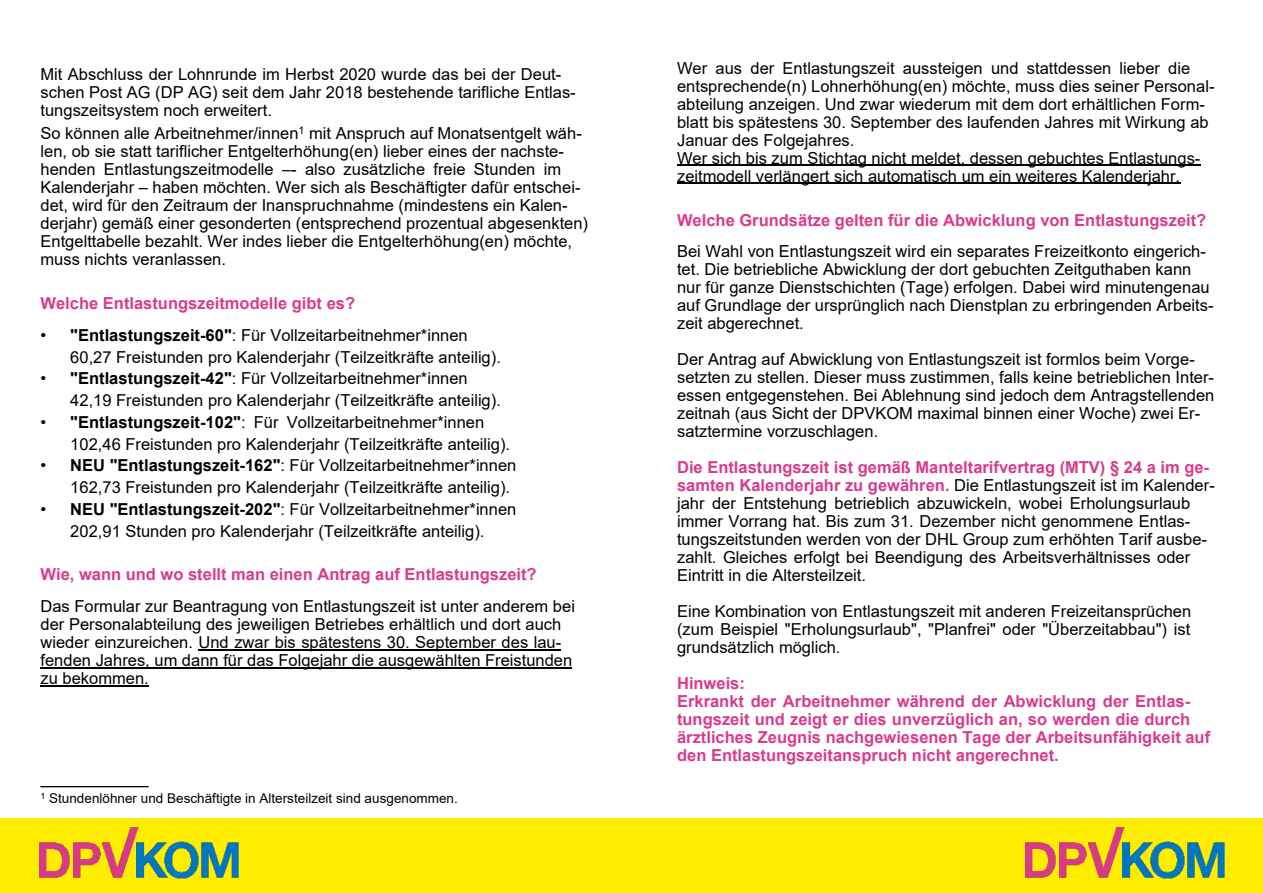
<style>
.page{position:relative;width:1263px;height:893px;background:#fff}
.page>*{position:absolute;margin:0;border:0;box-sizing:border-box;transform-origin:0 0}
.t1{font:16.5px/18px "Arial";color:#000}
.t2{font:700 16.5px/18px "Arial";color:#d93b8d}
.t3{font:13.5px "Arial";color:#000}
.s1{font-weight:700}
.s2{font-weight:700;color:#d93b8d}
</style>
<div class="page">
<div style="left:0;top:818px;width:1263px;height:75px;background:#ffed00"></div>
<hr style="left:198px;top:649px;width:363px;height:1px;background:#000">
<hr style="left:41px;top:667px;width:531px;height:1px;background:#000">
<hr style="left:41px;top:685px;width:108px;height:1px;background:#000">
<hr style="left:41px;top:786px;width:108px;height:1px;background:#000">
<hr style="left:677px;top:165px;width:523px;height:1px;background:#000">
<hr style="left:677px;top:183px;width:503px;height:1px;background:#000">
<img style="left:1025px;top:828px;width:199px;height:50px">
<img style="left:40px;top:828px;width:198px;height:50px">
<p class="t1" style="left:41px;top:67px;width:537px">Mit Abschluss der Lohnrunde im Herbst 2020 wurde das bei der Deut&shy;schen Post AG (DP AG) seit dem Jahr 2018 bestehende tarifliche Entlas&shy;tungszeitsystem noch erweitert.</p>
<p class="t1" style="left:41px;top:126px;width:549px">So können alle Arbeitnehmer/innen<sup>1</sup> mit Anspruch auf Monatsentgelt wäh&shy;len, ob sie statt tariflicher Entgelterhöhung(en) lieber eines der nachste&shy;henden Entlastungszeitmodelle –- also zusätzliche freie Stunden im Kalenderjahr – haben möchten. Wer sich als Beschäftigter dafür entschei&shy;det, wird für den Zeitraum der Inanspruchnahme (mindestens ein Kalen&shy;derjahr) gemäß einer gesonderten (entsprechend prozentual abgesenkten)<br>Entgelttabelle bezahlt. Wer indes lieber die Entgelterhöhung(en) möchte, muss nichts veranlassen.</p>
<p class="t2" style="left:41px;top:296px;width:316px">Welche Entlastungszeitmodelle gibt es?</p>
<p class="t1" style="left:70px;top:326px;width:432px;line-height:21.8px;text-indent:-30px">• <span class="s1">"Entlastungszeit-60"</span>: Für Vollzeitarbeitnehmer*innen<br>60,27 Freistunden pro Kalenderjahr (Teilzeitkräfte anteilig).</p>
<p class="t1" style="left:70px;top:369px;width:432px;line-height:21.8px;text-indent:-30px">• <span class="s1">"Entlastungszeit-42"</span>: Für Vollzeitarbeitnehmer*innen<br>42,19 Freistunden pro Kalenderjahr (Teilzeitkräfte anteilig).</p>
<p class="t1" style="left:70px;top:413px;width:441px;line-height:21.8px;text-indent:-30px">• <span class="s1">"Entlastungszeit-102"</span>: Für Vollzeitarbeitnehmer*innen<br>102,46 Freistunden pro Kalenderjahr (Teilzeitkräfte anteilig).</p>
<p class="t1" style="left:70px;top:456px;width:448px;line-height:21.8px;text-indent:-30px">• <span class="s1">NEU "Entlastungszeit-162"</span>: Für Vollzeitarbeitnehmer*innen<br>162,73 Freistunden pro Kalenderjahr (Teilzeitkräfte anteilig).</p>
<p class="t1" style="left:41px;top:500px;width:477px;line-height:21.8px;text-align:center">• <span class="s1">NEU "Entlastungszeit-202"</span>: Für Vollzeitarbeitnehmer*innen<br>202,91 Stunden pro Kalenderjahr (Teilzeitkräfte anteilig).</p>
<p class="t2" style="left:41px;top:567px;width:498px">Wie, wann und wo stellt man einen Antrag auf Entlastungszeit?</p>
<p class="t1" style="left:41px;top:599px;width:536px">Das Formular zur Beantragung von Entlastungszeit ist unter anderem bei der Personalabteilung des jeweiligen Betriebes erhältlich und dort auch wieder einzureichen. Und zwar bis spätestens 30. September des lau&shy;fenden Jahres, um dann für das Folgejahr die ausgewählten Freistunden zu bekommen.</p>
<p class="t3" style="left:41px;top:794px;width:419px"><sup>1</sup> Stundenlöhner und Beschäftigte in Altersteilzeit sind ausgenommen.</p>
<p class="t1" style="left:677px;top:60px;width:539px">Wer aus der Entlastungszeit aussteigen und stattdessen lieber die entsprechende(n) Lohnerhöhung(en) möchte, muss dies seiner Personal&shy;abteilung anzeigen. Und zwar wiederum mit dem dort erhältlichen Form&shy;blatt bis spätestens 30. September des laufenden Jahres mit Wirkung ab Januar des Folgejahres.<br>Wer sich bis zum Stichtag nicht meldet, dessen gebuchtes Entlastungs&shy;zeitmodell verlängert sich automatisch um ein weiteres Kalenderjahr.</p>
<p class="t2" style="left:677px;top:213px;width:531px">Welche Grundsätze gelten für die Abwicklung von Entlastungszeit?</p>
<p class="t1" style="left:677px;top:244px;width:538px">Bei Wahl von Entlastungszeit wird ein separates Freizeitkonto eingerich&shy;tet. Die betriebliche Abwicklung der dort gebuchten Zeitguthaben kann nur für ganze Dienstschichten (Tage) erfolgen. Dabei wird minutengenau auf Grundlage der ursprünglich nach Dienstplan zu erbringenden Arbeits&shy;zeit abgerechnet.</p>
<p class="t1" style="left:677px;top:352px;width:539px">Der Antrag auf Abwicklung von Entlastungszeit ist formlos beim Vorge&shy;setzten zu stellen. Dieser muss zustimmen, falls keine betrieblichen Inter&shy;essen entgegenstehen. Bei Ablehnung sind jedoch dem Antragstellenden zeitnah (aus Sicht der DPVKOM maximal binnen einer Woche) zwei Er&shy;satztermine vorzuschlagen.</p>
<p class="t1" style="left:677px;top:460px;width:539px"><span class="s2">Die Entlastungszeit ist gemäß Manteltarifvertrag (MTV) § 24 a im ge&shy;samten Kalenderjahr zu gewähren.</span> Die Entlastungszeit ist im Kalender&shy;jahr der Entstehung betrieblich abzuwickeln, wobei Erholungsurlaub immer Vorrang hat. Bis zum 31. Dezember nicht genommene Entlas&shy;tungszeitstunden werden von der DHL Group zum erhöhten Tarif ausbe&shy;zahlt. Gleiches erfolgt bei Beendigung des Arbeitsverhältnisses oder Eintritt in die Altersteilzeit.</p>
<p class="t1" style="left:677px;top:604px;width:516px;text-align:justify">Eine Kombination von Entlastungszeit mit anderen Freizeitansprüchen (zum Beispiel "Erholungsurlaub", "Planfrei" oder "Überzeitabbau") ist grundsätzlich möglich.</p>
<p class="t2" style="left:677px;top:676px;width:535px">Hinweis:<br>Erkrankt der Arbeitnehmer während der Abwicklung der Entlas&shy;tungszeit und zeigt er dies unverzüglich an, so werden die durch ärztliches Zeugnis nachgewiesenen Tage der Arbeitsunfähigkeit auf den Entlastungszeitanspruch nicht angerechnet.</p>
</div>
